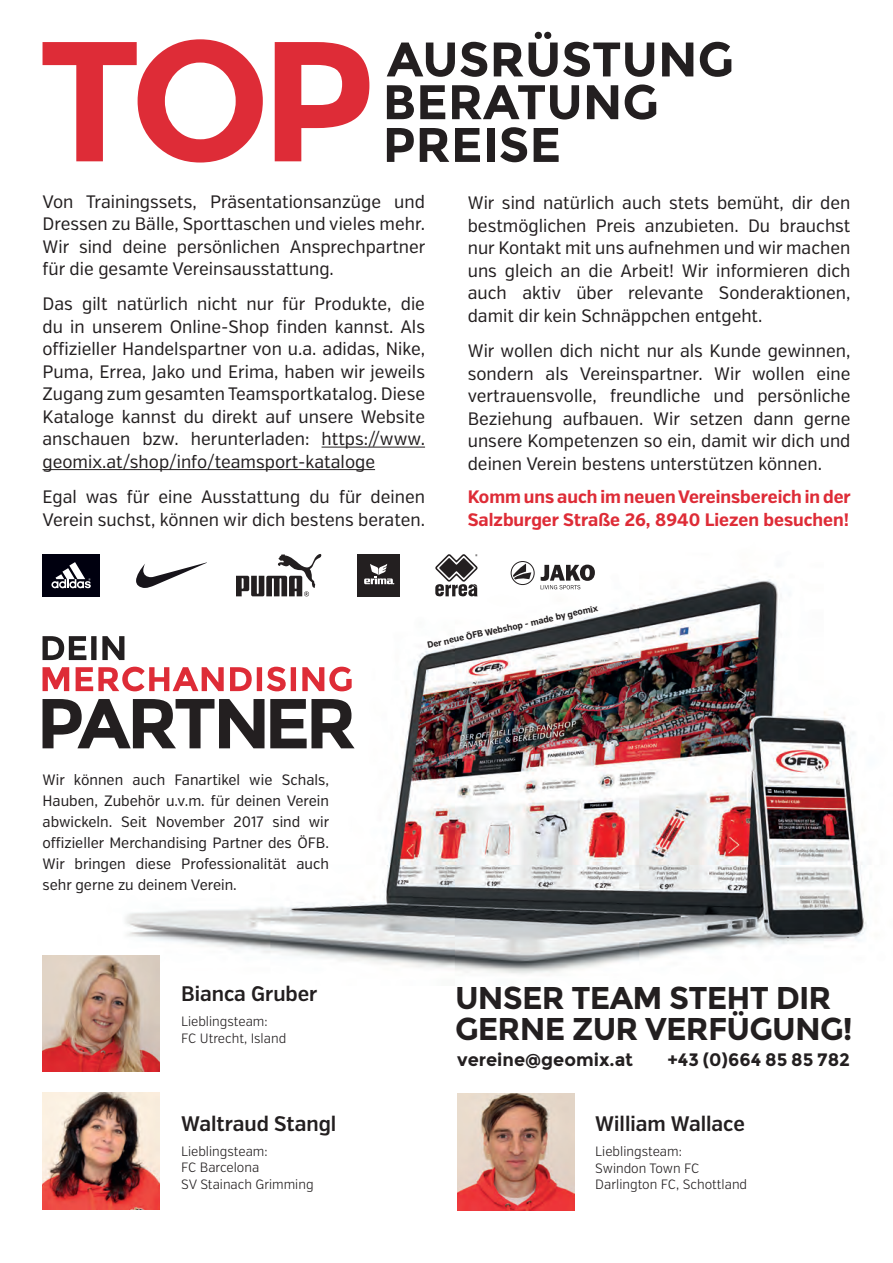
<style>
.page{position:relative;width:893px;height:1263px;background:#fff}
.page>*{position:absolute;margin:0;border:0;box-sizing:border-box;transform-origin:0 0}
.t1{font:700 31.5px/31.5px "Montserrat";letter-spacing:-.025em;color:#231f20}
.t2{font:600 21px "Verb Cond";color:#231f20}
.t3{font:18px/22.5px "Verb Cond";color:#231f20;text-align:justify}
.t4{font:700 18px/22.5px "Verb Cond";color:#de2c37}
.t5{font:700 18px "Montserrat";color:#231f20}
.t6{font:15px/21px "Verb Cond";color:#231f20;text-align:justify}
.t7{font:300 13.5px/16.5px "Verb Cond";color:#231f20}
.t8{font:700 9px "Verb Cond";color:#231f20}
</style>
<div class="page">
<img style="left:86px;top:554px;width:780px;height:432px">
<img style="left:43px;top:955px;width:116px;height:117px">
<img style="left:43px;top:1093px;width:116px;height:117px">
<img style="left:457px;top:1093px;width:117px;height:117px">
<hr style="left:322px;top:447px;width:103px;height:1px;background:#231f20">
<hr style="left:43px;top:469px;width:332px;height:1px;background:#231f20">
<svg style="left:43px;top:636px;width:81px;height:24px"></svg>
<svg style="left:43px;top:667px;width:309px;height:24px"></svg>
<svg style="left:43px;top:699px;width:312px;height:49px"></svg>
<svg style="left:43px;top:39px;width:220px;height:124px"></svg>
<svg style="left:275px;top:42px;width:94px;height:119px"></svg>
<svg style="left:387px;top:42px;width:100px;height:35px"></svg>
<svg style="left:494px;top:43px;width:29px;height:33px"></svg>
<svg style="left:529px;top:32px;width:125px;height:45px"></svg>
<svg style="left:662px;top:43px;width:31px;height:33px"></svg>
<svg style="left:700px;top:42px;width:31px;height:35px"></svg>
<svg style="left:387px;top:85px;width:27px;height:34px"></svg>
<svg style="left:420px;top:85px;width:25px;height:34px"></svg>
<svg style="left:452px;top:85px;width:127px;height:35px"></svg>
<svg style="left:587px;top:85px;width:31px;height:34px"></svg>
<svg style="left:625px;top:84px;width:31px;height:36px"></svg>
<svg style="left:387px;top:128px;width:27px;height:34px"></svg>
<svg style="left:420px;top:128px;width:29px;height:34px"></svg>
<svg style="left:455px;top:128px;width:25px;height:34px"></svg>
<div style="left:487px;top:128px;width:7px;height:34px;background:#231f20"></div>
<svg style="left:500px;top:127px;width:27px;height:35px"></svg>
<svg style="left:534px;top:128px;width:25px;height:34px"></svg>
<div style="left:357px;top:554px;width:43px;height:42px;background:#231f20"></div>
<svg style="left:364px;top:564px;width:30px;height:20px"></svg>
<svg style="left:435px;top:554px;width:43px;height:42px"></svg>
<svg style="left:136px;top:562px;width:71px;height:26px"></svg>
<svg style="left:236px;top:554px;width:85px;height:42px"></svg>
<svg style="left:541px;top:565px;width:54px;height:24px"></svg>
<svg style="left:511px;top:561px;width:24px;height:24px"></svg>
<div style="left:43px;top:554px;width:57px;height:42px;background:#00000f"></div>
<svg style="left:51px;top:562px;width:40px;height:26px"></svg>
<p class="t3" style="left:43px;top:190px;width:384px">Von Trainingssets, Präsentationsanzüge und Dressen zu Bälle, Sporttaschen und vieles mehr.<br>Wir sind deine persönlichen Ansprechpartner für die gesamte Vereinsausstattung.</p>
<p class="t3" style="left:43px;top:293px;width:384px">Das gilt natürlich nicht nur für Produkte, die du in unserem Online-Shop finden kannst. Als offizieller Handelspartner von u.a. adidas, Nike, Puma, Errea, Jako und Erima, haben wir jeweils Zugang zum gesamten Teamsportkatalog. Diese Kataloge kannst du direkt auf unsere Website anschauen bzw. herunterladen: https://www. geomix.at/shop/info/teamsport-kataloge</p>
<p class="t3" style="left:43px;top:486px;width:384px">Egal was für eine Ausstattung du für deinen<br>Verein suchst, können wir dich bestens beraten.</p>
<p class="t3" style="left:468px;top:192px;width:384px">Wir sind natürlich auch stets bemüht, dir den bestmöglichen Preis anzubieten. Du brauchst nur Kontakt mit uns aufnehmen und wir machen uns gleich an die Arbeit! Wir informieren dich auch aktiv über relevante Sonderaktionen, damit dir kein Schnäppchen entgeht.</p>
<p class="t3" style="left:468px;top:340px;width:384px">Wir wollen dich nicht nur als Kunde gewinnen, sondern als Vereinspartner. Wir wollen eine vertrauensvolle, freundliche und persönliche Beziehung aufbauen. Wir setzen dann gerne unsere Kompetenzen so ein, damit wir dich und deinen Verein bestens unterstützen können.</p>
<p class="t4" style="left:468px;top:486px;width:385px">Komm uns auch im neuen Vereinsbereich in der<br>Salzburger Straße 26, 8940 Liezen besuchen!</p>
<p class="t6" style="left:43px;top:769px;width:288px">Wir können auch Fanartikel wie Schals, Hauben, Zubehör u.v.m. für deinen Verein abwickeln. Seit November 2017 sind wir offizieller Merchandising Partner des ÖFB.<br>Wir bringen diese Professionalität auch sehr gerne zu deinem Verein.</p>
<p class="t2" style="left:181px;top:981px;width:138px">Bianca Gruber</p>
<p class="t7" style="left:181px;top:1013px;width:107px">Lieblingsteam:<br>FC Utrecht, Island</p>
<p class="t2" style="left:181px;top:1111px;width:157px">Waltraud Stangl</p>
<p class="t7" style="left:181px;top:1143px;width:134px">Lieblingsteam:<br>FC Barcelona<br>SV Stainach Grimming</p>
<p class="t8" style="left:426px;top:639px;width:176px;rotate:-12deg">Der neue ÖFB Webshop - made by geomix</p>
<p class="t1" style="left:455px;top:982px;width:399px">UNSER TEAM STEHT DIR<br>GERNE ZUR VERFÜGUNG!</p>
<p class="t5" style="left:457px;top:1049px;width:178px">vereine@geomix.at</p>
<p class="t5" style="left:667px;top:1049px;width:184px">+43 (0)664 85 85 782</p>
<p class="t2" style="left:595px;top:1111px;width:151px">William Wallace</p>
<p class="t7" style="left:595px;top:1143px;width:153px">Lieblingsteam:<br>Swindon Town FC<br>Darlington FC, Schottland</p>
</div>
